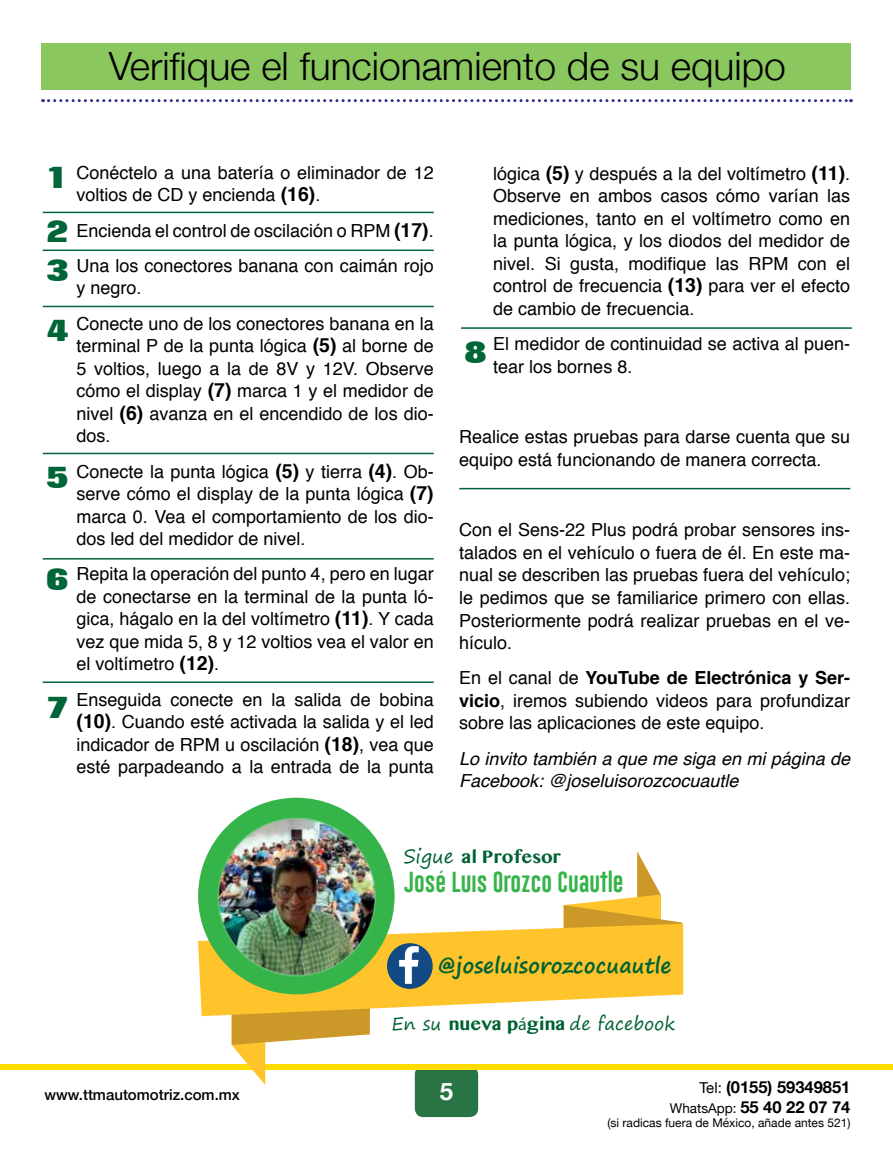
<style>
.page{position:relative;width:893px;height:1149px;background:#fff}
.page>*{position:absolute;margin:0;border:0;box-sizing:border-box;transform-origin:0 0}
.t1{font:300 39px "Helvetica Neue";color:#000}
.t2{font:800 31.5px/53.7px "Folio BT";color:#006538}
.t3{font:700 24px "Helvetica Neue";color:#fff}
.t4{font:700 21.15px "Segoe Print";color:#006233}
.t5{font:21.15px "Gobold Lowplus";color:#35b44a}
.t6{font:18px/22.5px "Helvetica";color:#000;text-align:justify}
.t7{font:italic 18px/22.5px "Helvetica";color:#000}
.t8{font:18px "Segoe Print";color:#006233}
.t9{font:700 18px "Myanmar MN";color:#006233}
.t10{font:700 16.5px/19.8px "Helvetica Neue";color:#000;text-align:right}
.t11{font:500 15px "Helvetica Neue";color:#000}
.t12{font:12px "Helvetica Neue";color:#000}
.s1{font-weight:700;font-size:19.5px}
.s2{font-weight:700}
.s3{font-family:"Segoe Print";font-weight:400;font-size:19.2px}
.s4{font-family:"Myanmar MN";font-weight:700}
.s5{font-family:"Myanmar Text";font-weight:700}
.s6{font-weight:400;font-size:15px}
.s7{font-weight:400;font-size:13.5px}
</style>
<div class="page">
<div style="left:415px;top:1065px;width:63px;height:51px;background:#297445;border-radius:9px"></div>
<div style="left:0;top:1063px;width:893px;height:6px;background:#ffdb00"></div>
<div style="left:42px;top:43px;width:809px;height:47px;background:#8ac75f"></div>
<svg style="left:43px;top:99px;width:808px;height:3px"></svg>
<hr style="left:43px;top:211px;width:391px;height:2px;background:#006538">
<hr style="left:43px;top:249px;width:391px;height:2px;background:#006538">
<hr style="left:43px;top:305px;width:391px;height:2px;background:#006538">
<hr style="left:461px;top:327px;width:391px;height:2px;background:#006538">
<hr style="left:43px;top:452px;width:391px;height:2px;background:#006538">
<hr style="left:43px;top:558px;width:391px;height:1px;background:#006538">
<hr style="left:43px;top:681px;width:391px;height:1px;background:#006538">
<hr style="left:459px;top:487px;width:391px;height:2px;background:#006538">
<svg style="left:564px;top:851px;width:118px;height:72px"></svg>
<svg style="left:232px;top:1015px;width:138px;height:69px"></svg>
<svg style="left:198px;top:923px;width:485px;height:92px;fill:#ffc42c"></svg>
<div style="left:387px;top:942px;width:46px;height:46px;background:#124a83;border-radius:50%"></div>
<svg style="left:404px;top:977px;width:8px;height:6px"></svg>
<div style="left:198px;top:797px;width:197px;height:197px;background:#35b44a;border-radius:50%"></div>
<img style="left:209px;top:814px;width:217px;height:163px">
<h1 class="t1" style="left:109px;top:35px;width:678px">Verifique el funcionamiento de su equipo</h1>
<h2 class="t2" style="left:46px;top:149px;width:24px">1<br>2</h2>
<h2 class="t2" style="left:46px;top:239px;width:24px;line-height:60px">3<br>4</h2>
<h2 class="t2" style="left:46px;top:449px;width:24px">5</h2>
<h2 class="t2" style="left:46px;top:551px;width:24px">6</h2>
<h2 class="t2" style="left:46px;top:679px;width:24px">7</h2>
<p class="t6" style="left:77px;top:162px;width:359px">Conéctelo a una batería o eliminador de 12 voltios de CD y encienda <span class="s1">(16)</span>.</p>
<p class="t6" style="left:77px;top:213px;width:359px;line-height:35.2px">Encienda el control de oscilación o RPM <span class="s1">(17)</span>.<br>Una los conectores banana con caimán rojo</p>
<p class="t6" style="left:77px;top:271px;width:359px;line-height:35.2px">y negro.<br>Conecte uno de los conectores banana en la</p>
<p class="t6" style="left:77px;top:335px;width:359px">terminal P de la punta lógica <span class="s1">(5)</span> al borne de 5 voltios, luego a la de 8V y 12V. Observe cómo el display <span class="s1">(7)</span> marca 1 y el medidor de nivel <span class="s1">(6)</span> avanza en el encendido de los dio&shy;dos.</p>
<p class="t6" style="left:77px;top:460px;width:359px">Conecte la punta lógica <span class="s1">(5)</span> y tierra <span class="s1">(4)</span>. Ob&shy;serve cómo el display de la punta lógica <span class="s1">(7) </span>marca 0. Vea el comportamiento de los dio&shy;dos led del medidor de nivel.</p>
<p class="t6" style="left:77px;top:563px;width:359px">Repita la operación del punto 4, pero en lugar de conectarse en la terminal de la punta ló&shy;gica, hágalo en la del voltímetro <span class="s1">(11)</span>. Y cada vez que mida 5, 8 y 12 voltios vea el valor en el voltímetro <span class="s1">(12)</span>.</p>
<p class="t6" style="left:77px;top:688px;width:359px">Enseguida conecte en la salida de bobina <span class="s1">(10)</span>. Cuando esté activada la salida y el led indicador de RPM u oscilación <span class="s1">(18)</span>, vea que esté parpadeando a la entrada de la punta</p>
<p class="t6" style="left:493px;top:163px;width:358px">lógica <span class="s1">(5)</span> y después a la del voltímetro <span class="s1">(11)</span>.<br>Observe en ambos casos cómo varían las mediciones, tanto en el voltímetro como en la punta lógica, y los diodos del medidor de nivel. Si gusta, modifique las RPM con el control de frecuencia <span class="s1">(13)</span> para ver el efecto de cambio de frecuencia.</p>
<p class="t6" style="left:493px;top:333px;width:358px">El medidor de continuidad se activa al puen&shy;tear los bornes 8.</p>
<h2 class="t2" style="left:464px;top:324px;width:24px">8</h2>
<p class="t6" style="left:459px;top:426px;width:392px">Realice estas pruebas para darse cuenta que su equipo está funcionando de manera correcta.</p>
<p class="t6" style="left:459px;top:519px;width:392px">Con el Sens-22 Plus podrá probar sensores ins&shy;talados en el vehículo o fuera de él. En este ma&shy;nual se describen las pruebas fuera del vehículo; le pedimos que se familiarice primero con ellas.<br>Posteriormente podrá realizar pruebas en el ve&shy;hículo.</p>
<p class="t6" style="left:459px;top:667px;width:392px">En el canal de <span class="s2">YouTube de Electrónica y Ser&shy;vicio</span>, iremos subiendo videos para profundizar sobre las aplicaciones de este equipo.</p>
<p class="t7" style="left:459px;top:747px;width:392px">Lo invito también a que me siga en mi página de<br>Facebook: @joseluisorozcocuautle</p>
<p class="t9" style="left:403px;top:846px;width:159px"><span class="s3">Sigue</span> al Profesor</p>
<p class="t5" style="left:404px;top:868px;width:221px">José Luis Orozco Cuautle</p>
<p class="t4" style="left:438px;top:945px;width:235px">@joseluisorozcocuautle</p>
<p class="t8" style="left:392px;top:1006px;width:285px">En su <span class="s4">nueva p</span><span class="s5">á</span><span class="s4">gina</span> de facebook</p>
<p class="t11" style="left:45px;top:1081px;width:197px">www.ttmautomotriz.com.mx</p>
<p class="t10" style="left:670px;top:1076px;width:182px"><span class="s6">Tel:</span> (0155) 59349851<br><span class="s7">WhatsApp:</span> 55 40 22 07 74</p>
<p class="t12" style="left:607px;top:1113px;width:244px">(si radicas fuera de México, añade antes 521)</p>
<h3 class="t3" style="left:440px;top:1072px;width:15px">5</h3>
</div>
